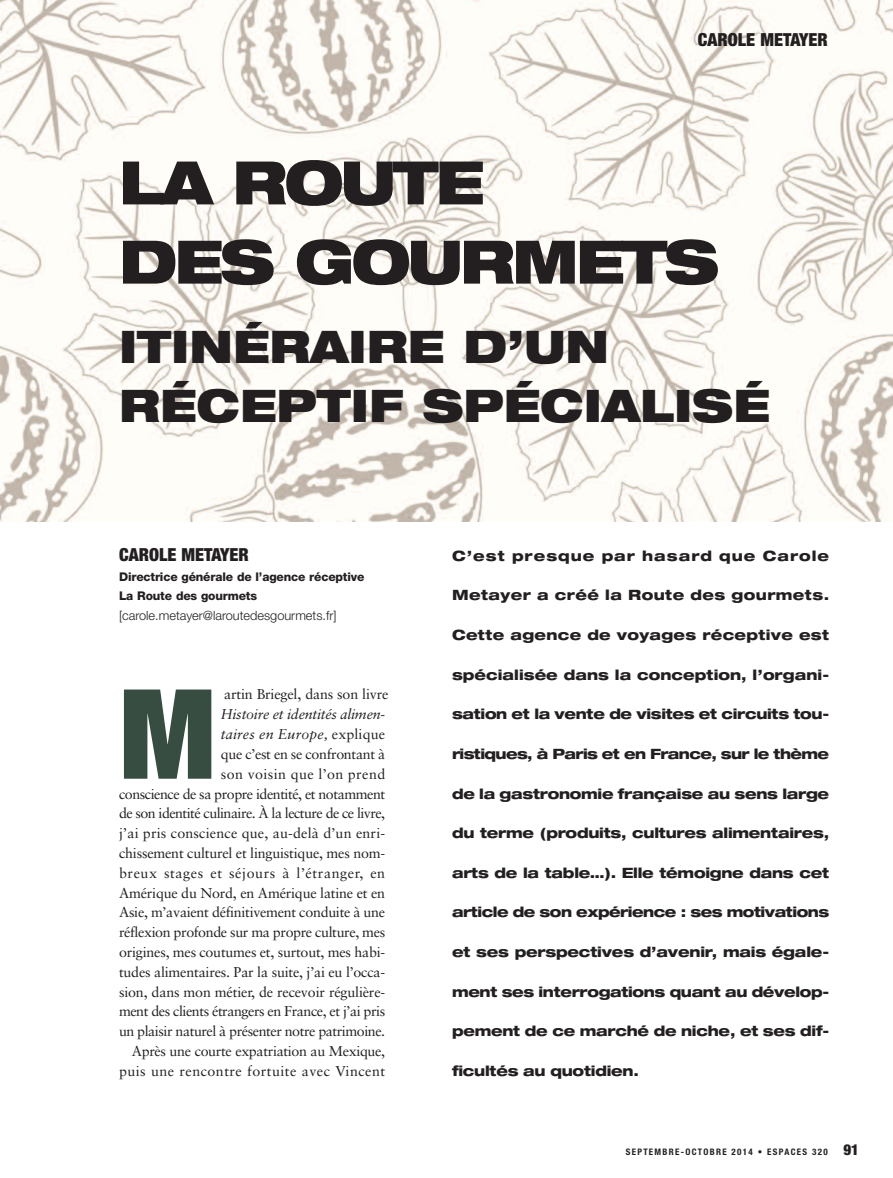
<style>
.page{position:relative;width:893px;height:1178px;background:#fff}
.page>*{position:absolute;margin:0;border:0;box-sizing:border-box;transform-origin:0 0}
.t1{font:900 expanded 124.8px "Helvetica Neue";color:#374d42}
.t2{font:900 expanded 60px/79.2px "Helvetica Neue";letter-spacing:-.05em;color:#231f20;scale:.95 1}
.t3{font:900 expanded 45px/59.4px "Helvetica Neue";color:#231f20;scale:.95 1}
.t4{font:900 condensed 18px "Helvetica Neue";color:#231f20}
.t5{font:14.25px/19.8px "Sabon";letter-spacing:-.015em;color:#231f20;text-align:right}
.t6{font:800 expanded 14.25px "Helvetica Neue";letter-spacing:-.02em;color:#231f20}
.t7{font:italic 14.25px/19.8px "Sabon LT Std";letter-spacing:-.015em;color:#231f20}
.t8{font:800 expanded 14.25px "Helvetica Neue";letter-spacing:.005em;color:#231f20}
.t9{font:800 expanded 14.25px "Helvetica Neue";letter-spacing:-.045em;color:#231f20}
.t10{font:800 expanded 14.25px "Helvetica Neue";letter-spacing:.02em;color:#231f20}
.t11{font:800 expanded 14.25px "Helvetica Neue";letter-spacing:.025em;color:#231f20}
.t12{font:800 expanded 14.25px "Helvetica Neue";letter-spacing:.07em;color:#231f20}
.t13{font:300 12.75px "Helvetica Neue";color:#231f20}
.t14{font:800 12px/19.8px "Helvetica Neue LT Std";letter-spacing:-.015em;color:#231f20}
.t15{font:700 condensed 9px "Helvetica Neue";letter-spacing:.145em;color:#231f20}
.s1{font-family:"Sabon";font-style:normal}
.s2{font-weight:900;font-size:15px}
</style>
<div class="page">
<img style="left:0;top:0;width:893px;height:521px">
<p class="t4" style="left:698px;top:33px;width:131px">CAROLE METAYER</p>
<h2 class="t2" style="left:119px;top:148px;width:633px">LA ROUTE<br>DES GOURMETS</h2>
<h3 class="t3" style="left:119px;top:321px;width:686px">ITINÉRAIRE D’UN<br>RÉCEPTIF SPÉCIALISÉ</h3>
<p class="t4" style="left:119px;top:548px;width:131px">CAROLE METAYER</p>
<p class="t14" style="left:119px;top:567px;width:247px">Directrice générale de l’agence réceptive<br>La Route des gourmets</p>
<p class="t13" style="left:119px;top:605px;width:219px">[carole.metayer@laroutedesgourmets.fr]</p>
<h1 class="t1" style="left:119px;top:689px;width:99px">M</h1>
<p class="t5" style="left:224px;top:686px;width:166px">artin Briegel, dans son livre</p>
<p class="t7" style="left:221px;top:705px;width:166px">Histoire et identités alimen&shy;taires en Europe, <span class="s1">explique</span></p>
<p class="t5" style="left:119px;top:745px;width:268px">que c’est en se confrontant à<br>son voisin que l’on prend<br>conscience de sa propre identité, et notamment de son identité culinaire. À la lecture de ce livre, j’ai pris conscience que, au-delà d’un enri&shy;chissement culturel et linguistique, mes nom&shy;breux stages et séjours à l’étranger, en Amérique du Nord, en Amérique latine et en Asie, m’avaient définitivement conduite à une réflexion profonde sur ma propre culture, mes origines, mes coutumes et, surtout, mes habi&shy;tudes alimentaires. Par la suite, j’ai eu l’occa&shy;sion, dans mon métier, de recevoir régulière&shy;ment des clients étrangers en France, et j’ai pris un plaisir naturel à présenter notre patrimoine.<br>Après une courte expatriation au Mexique, puis une rencontre fortuite avec Vincent</p>
<p class="t12" style="left:452px;top:550px;width:379px">C’est presque par hasard que Carole</p>
<p class="t11" style="left:452px;top:590px;width:379px">Metayer a créé la Route des gourmets.</p>
<p class="t10" style="left:452px;top:629px;width:379px">Cette agence de voyages réceptive est</p>
<p class="t8" style="left:452px;top:669px;width:379px">spécialisée dans la conception, l’organi-</p>
<p class="t6" style="left:452px;top:709px;width:379px">sation et la vente de visites et circuits tou-</p>
<p class="t9" style="left:452px;top:748px;width:379px">ristiques, à Paris et en France, sur le thème</p>
<p class="t6" style="left:452px;top:788px;width:379px">de la gastronomie française au sens large</p>
<p class="t6" style="left:452px;top:827px;width:379px">du terme (produits, cultures alimentaires,</p>
<p class="t6" style="left:452px;top:867px;width:379px">arts de la table…). Elle témoigne dans cet</p>
<p class="t6" style="left:452px;top:907px;width:379px">article de son expérience : ses motivations</p>
<p class="t6" style="left:452px;top:946px;width:379px">et ses perspectives d’avenir, mais égale-</p>
<p class="t6" style="left:452px;top:986px;width:379px">ment ses interrogations quant au dévelop-</p>
<p class="t6" style="left:452px;top:1025px;width:379px">pement de ce marché de niche, et ses dif-</p>
<p class="t6" style="left:452px;top:1065px;width:188px">ficultés au quotidien.</p>
<p class="t15" style="left:626px;top:1144px;width:235px">SEPTEMBRE-OCTOBRE 2014 • ESPACES 320 <span class="s2">91</span></p>
</div>
